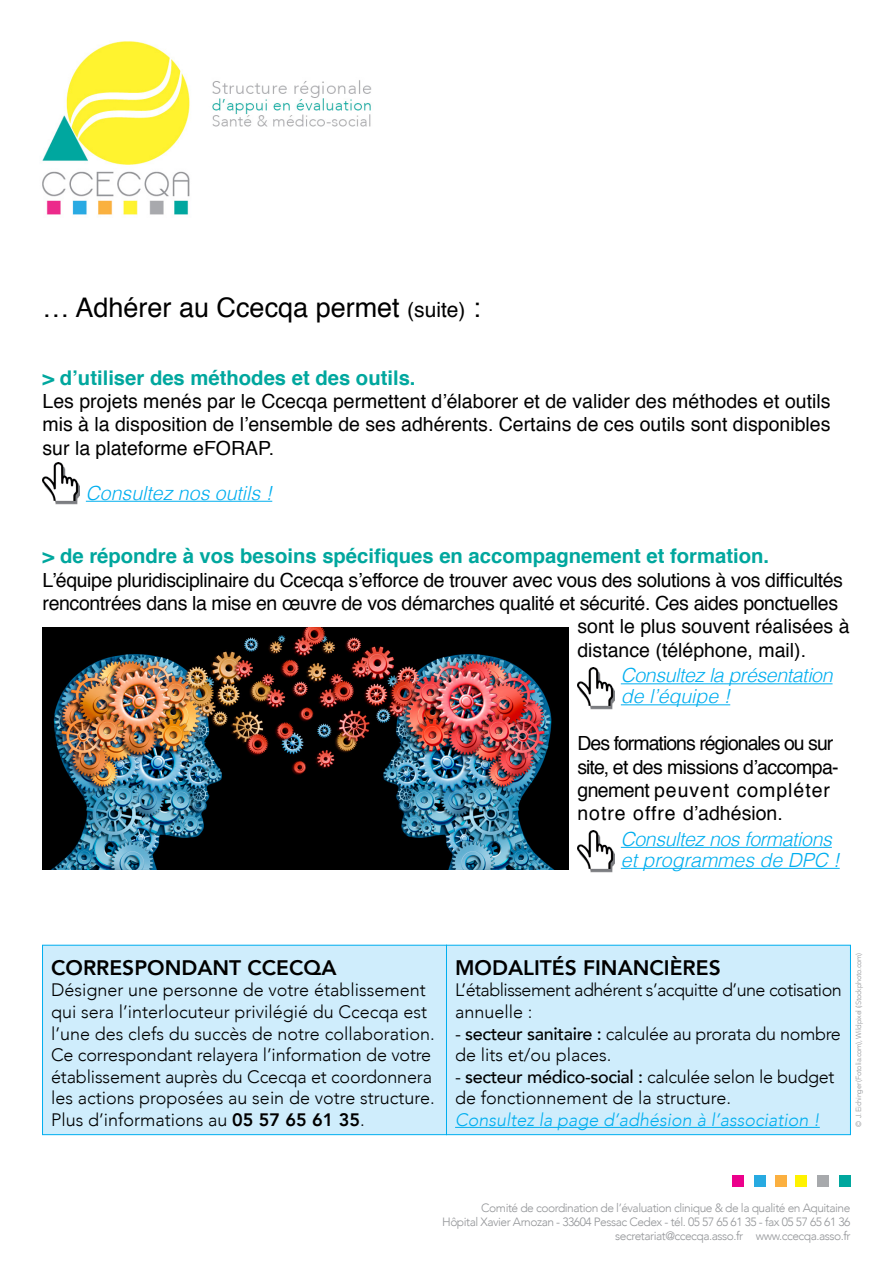
<style>
.page{position:relative;width:893px;height:1263px;background:#fff}
.page>*{position:absolute;margin:0;border:0;box-sizing:border-box;transform-origin:0 0}
.t1{font:27px "Helvetica";color:#000}
.t2{font:800 21px "Avenir";color:#000}
.t3{font:700 20.25px "Helvetica";color:#00a79e}
.t4{font:19.5px/23.4px "Helvetica";letter-spacing:-.02em;color:#000;text-align:justify}
.t5{font:italic 300 19.5px/21px "Helvetica";letter-spacing:-.02em;color:#00aeef}
.t6{font:19.5px "Helvetica";color:#000}
.t7{font:italic 300 19.5px "Helvetica";color:#00aeef}
.t8{font:300 18px/21.6px "Avenir";color:#000}
.t9{font:300 18px/21.6px "Avenir";letter-spacing:-.02em;color:#000}
.t10{font:300 18px/21.6px "Avenir";letter-spacing:-.03em;color:#000}
.t11{font:italic 300 18px "Avenir";color:#00aeef}
.t12{font:300 12px "Avenir";letter-spacing:-.04em;color:#939598}
.t13{font:300 7.5px "Avenir";letter-spacing:-.04em;color:#939598}
.s1{font-size:21px}
.s2{font-weight:800}
.s3{font-weight:500}
</style>
<div class="page">
<div style="left:754px;top:1175px;width:12px;height:11px;background:#27aae1"></div>
<div style="left:732px;top:1175px;width:11px;height:11px;background:#ec008c"></div>
<div style="left:776px;top:1175px;width:11px;height:11px;background:#fbb040"></div>
<div style="left:795px;top:1175px;width:12px;height:11px;background:#fff200"></div>
<div style="left:817px;top:1175px;width:12px;height:11px;background:#a7a9ac"></div>
<div style="left:839px;top:1175px;width:11px;height:11px;background:#00a79e"></div>
<div style="left:43px;top:945px;width:403px;height:190px;background:#cfedfc"></div>
<div style="left:42px;top:945px;width:405px;height:190px;border:1px solid #00aeef"></div>
<div style="left:446px;top:945px;width:404px;height:190px;background:#cfedfc"></div>
<hr style="left:455px;top:1127px;width:365px;height:1px;background:#00aeef">
<div style="left:446px;top:945px;width:405px;height:190px;border:1px solid #00aeef"></div>
<img style="left:42px;top:462px;width:37px;height:43px">
<hr style="left:86px;top:501px;width:186px;height:1px;background:#00aeef">
<hr style="left:621px;top:683px;width:211px;height:1px;background:#00aeef">
<hr style="left:621px;top:704px;width:109px;height:1px;background:#00aeef">
<hr style="left:621px;top:847px;width:211px;height:1px;background:#00aeef">
<hr style="left:621px;top:868px;width:219px;height:1px;background:#00aeef">
<img style="left:43px;top:628px;width:526px;height:241px">
<img style="left:578px;top:667px;width:37px;height:43px">
<img style="left:578px;top:830px;width:37px;height:42px">
<img style="left:42px;top:41px;width:330px;height:174px">
<p class="t1" style="left:43px;top:287px;width:440px">… Adhérer au Ccecqa permet <span class="s1">(suite)</span> :</p>
<p class="t3" style="left:43px;top:361px;width:375px">&gt; d’utiliser des méthodes et des outils.</p>
<p class="t4" style="left:43px;top:390px;width:789px">Les projets menés par le Ccecqa permettent d’élaborer et de valider des méthodes et outils mis à la disposition de l’ensemble de ses adhérents. Certains de ces outils sont disponibles sur la plateforme eFORAP.</p>
<p class="t7" style="left:86px;top:476px;width:188px">Consultez nos outils !</p>
<p class="t3" style="left:43px;top:540px;width:728px">&gt; de répondre à vos besoins spécifiques en accompagnement et formation.</p>
<p class="t4" style="left:43px;top:569px;width:802px">L’équipe pluridisciplinaire du Ccecqa s’efforce de trouver avec vous des solutions à vos difficultés</p>
<p class="t4" style="left:43px;top:592px;width:797px">rencontrées dans la mise en œuvre de vos démarches qualité et sécurité. Ces aides ponctuelles</p>
<p class="t6" style="left:577px;top:612px;width:274px">sont le plus souvent réalisées à</p>
<p class="t6" style="left:577px;top:635px;width:230px">distance (téléphone, mail).</p>
<p class="t5" style="left:621px;top:664px;width:213px">Consultez la présentation de l’équipe !</p>
<p class="t4" style="left:577px;top:732px;width:263px;text-align:left">Des formations régionales ou sur site, et des missions d’accompa&shy;gnement peuvent compléter notre offre d’adhésion.</p>
<p class="t5" style="left:621px;top:827px;width:220px">Consultez nos formations et programmes de DPC !</p>
<p class="t2" style="left:51px;top:948px;width:287px">CORRESPONDANT CCECQA</p>
<p class="t8" style="left:51px;top:979px;width:385px">Désigner une personne de votre établissement qui sera l’interlocuteur privilégié du Ccecqa est l’une des clefs du succès de notre collaboration.<br>Ce correspondant relayera l’information de votre établissement auprès du Ccecqa et coordonnera les actions proposées au sein de votre structure.<br>Plus d’informations au <span class="s2">05 57 65 61 35</span>.</p>
<p class="t2" style="left:455px;top:948px;width:267px">MODALITÉS FINANCIÈRES</p>
<p class="t10" style="left:455px;top:979px;width:388px">L’établissement adhérent s’acquitte d’une cotisation annuelle :</p>
<p class="t9" style="left:455px;top:1023px;width:387px">- <span class="s3">secteur sanitaire :</span> calculée au prorata du nombre de lits et/ou places.</p>
<p class="t8" style="left:455px;top:1066px;width:381px">- <span class="s3">secteur médico-social :</span> calculée selon le budget de fonctionnement de la structure.</p>
<p class="t11" style="left:455px;top:1109px;width:366px">Consultez la page d’adhésion à l’association !</p>
<p class="t13" style="left:854px;top:1127px;width:176px;rotate:-90deg">© J. Eichinger (Fotolia.com), Wildpixel (iStockphoto.com)</p>
<p class="t12" style="left:481px;top:1200px;width:371px">Comité de coordination de l’évaluation clinique &amp; de la qualité en Aquitaine</p>
<p class="t12" style="left:442px;top:1215px;width:410px">Hôpital Xavier Arnozan - 33604 Pessac Cedex - tél. 05 57 65 61 35 - fax 05 57 65 61 36</p>
<p class="t12" style="left:615px;top:1229px;width:237px">secretariat@ccecqa.asso.fr www.ccecqa.asso.fr</p>
</div>
